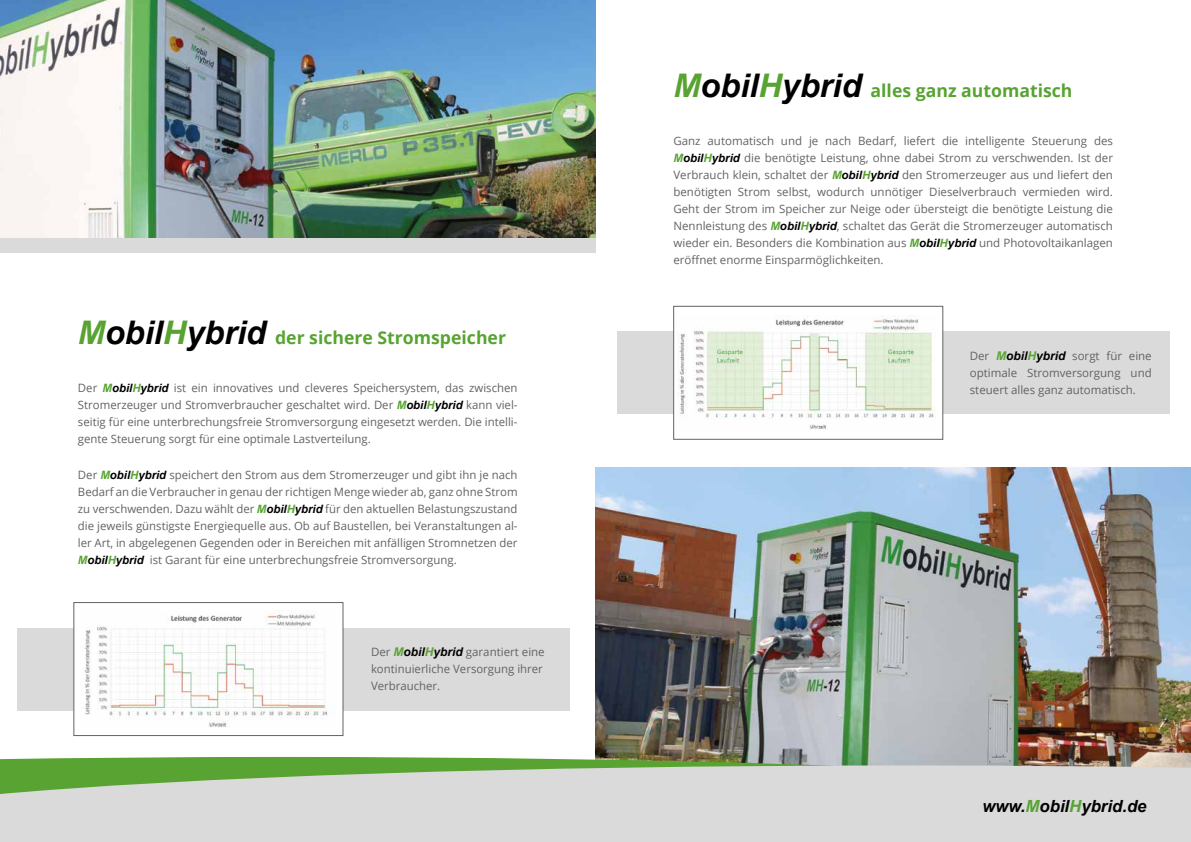
<style>
.page{position:relative;width:1191px;height:842px;background:#fff}
.page>*{position:absolute;margin:0;border:0;box-sizing:border-box;transform-origin:0 0}
.t1{font:700 17.6px "Open Sans";color:#58a332}
.t2{font:italic 700 16.7px "Arial";color:#000}
.t3{font:11.5px/17px "Open Sans";color:#646363;text-align:justify}
.s1{font-family:"Arial";font-style:italic;font-size:32.5px}
.s2{font-family:"Arial";font-style:italic;font-size:32.5px;color:#000}
.s3{font-family:"Arial";font-weight:700;font-style:italic;color:#58a332}
.s4{font-family:"Arial";font-weight:700;font-style:italic;color:#000}
.s5{font-family:"Arial";font-weight:700;font-style:italic;font-size:12px;color:#58a332}
.s6{font-family:"Arial";font-weight:700;font-style:italic;font-size:12px;color:#000}
.s7{color:#58a332}
</style>
<div class="page">
<img style="left:0;top:0;width:595px;height:238px">
<div style="left:0;top:238px;width:595px;height:14px;background:#dadada"></div>
<img style="left:595px;top:468px;width:596px;height:289px">
<img style="left:0;top:757px;width:1191px;height:8px">
<svg style="left:0;top:765px;width:1191px;height:77px;background:#ced4ca"></svg>
<div style="left:17px;top:628px;width:553px;height:82px;background:#dadada"></div>
<div style="left:617px;top:332px;width:552px;height:82px;background:#dadada"></div>
<div style="left:673px;top:306px;width:270px;height:133px;background:#fff;border:1px solid #646363"></div>
<div style="left:74px;top:602px;width:269px;height:134px;background:#fff;border:1px solid #646363"></div>
<img style="left:82px;top:614px;width:246px;height:113px">
<img style="left:677px;top:315px;width:258px;height:114px">
<h1 class="t1" style="left:78px;top:325px;width:429px"><span class="s1">M</span><span class="s2">obil</span><span class="s1">H</span><span class="s2">ybrid</span> der sichere Stromspeicher</h1>
<p class="t3" style="left:78px;top:379px;width:441px">Der <span class="s3">M</span><span class="s4">obil</span><span class="s3">H</span><span class="s4">ybrid</span> ist ein innovatives und cleveres Speichersystem, das zwischen Stromerzeuger und Stromverbraucher geschaltet wird. Der <span class="s3">M</span><span class="s4">obil</span><span class="s3">H</span><span class="s4">ybrid</span> kann viel&shy;seitig für eine unterbrechungsfreie Stromversorgung eingesetzt werden. Die intelli&shy;gente Steuerung sorgt für eine optimale Lastverteilung.</p>
<p class="t3" style="left:78px;top:466px;width:441px">Der <span class="s3">M</span><span class="s4">obil</span><span class="s3">H</span><span class="s4">ybrid</span> speichert den Strom aus dem Stromerzeuger und gibt ihn je nach Bedarf an die Verbraucher in genau der richtigen Menge wieder ab, ganz ohne Strom zu verschwenden. Dazu wählt der <span class="s3">M</span><span class="s4">obil</span><span class="s3">H</span><span class="s4">ybrid</span> für den aktuellen Belastungszustand die jeweils günstigste Energiequelle aus. Ob auf Baustellen, bei Veranstaltungen al&shy;ler Art, in abgelegenen Gegenden oder in Bereichen mit anfälligen Stromnetzen der <span class="s3">M</span><span class="s4">obil</span><span class="s3">H</span><span class="s4">ybrid</span> ist Garant für eine unterbrechungsfreie Stromversorgung.</p>
<p class="t3" style="left:371px;top:643px;width:175px;text-align:left">Der <span class="s5">M</span><span class="s6">obil</span><span class="s5">H</span><span class="s6">ybrid</span> garantiert eine kontinuierliche Versorgung ihrer<br>Verbraucher.</p>
<h1 class="t1" style="left:673px;top:78px;width:400px"><span class="s1">M</span><span class="s2">obil</span><span class="s1">H</span><span class="s2">ybrid</span> alles ganz automatisch</h1>
<p class="t3" style="left:673px;top:132px;width:441px">Ganz automatisch und je nach Bedarf, liefert die intelligente Steuerung des <span class="s3">M</span><span class="s4">obil</span><span class="s3">H</span><span class="s4">ybrid</span> die benötigte Leistung, ohne dabei Strom zu verschwenden. Ist der Verbrauch klein, schaltet der <span class="s3">M</span><span class="s4">obil</span><span class="s3">H</span><span class="s4">ybrid</span> den Stromerzeuger aus und liefert den benötigten Strom selbst, wodurch unnötiger Dieselverbrauch vermieden wird.<br>Geht der Strom im Speicher zur Neige oder übersteigt die benötigte Leistung die Nennleistung des <span class="s3">M</span><span class="s4">obil</span><span class="s3">H</span><span class="s4">ybrid</span>, schaltet das Gerät die Stromerzeuger automatisch wieder ein. Besonders die Kombination aus <span class="s3">M</span><span class="s4">obil</span><span class="s3">H</span><span class="s4">ybrid</span> und Photovoltaikanlagen eröffnet enorme Einsparmöglichkeiten.</p>
<p class="t3" style="left:969px;top:347px;width:183px">Der <span class="s5">M</span><span class="s6">obil</span><span class="s5">H</span><span class="s6">ybrid</span> sorgt für eine optimale Stromversorgung und steuert alles ganz automatisch.</p>
<h2 class="t2" style="left:982px;top:795px;width:166px">www.<span class="s7">M</span>obil<span class="s7">H</span>ybrid.de</h2>
</div>
